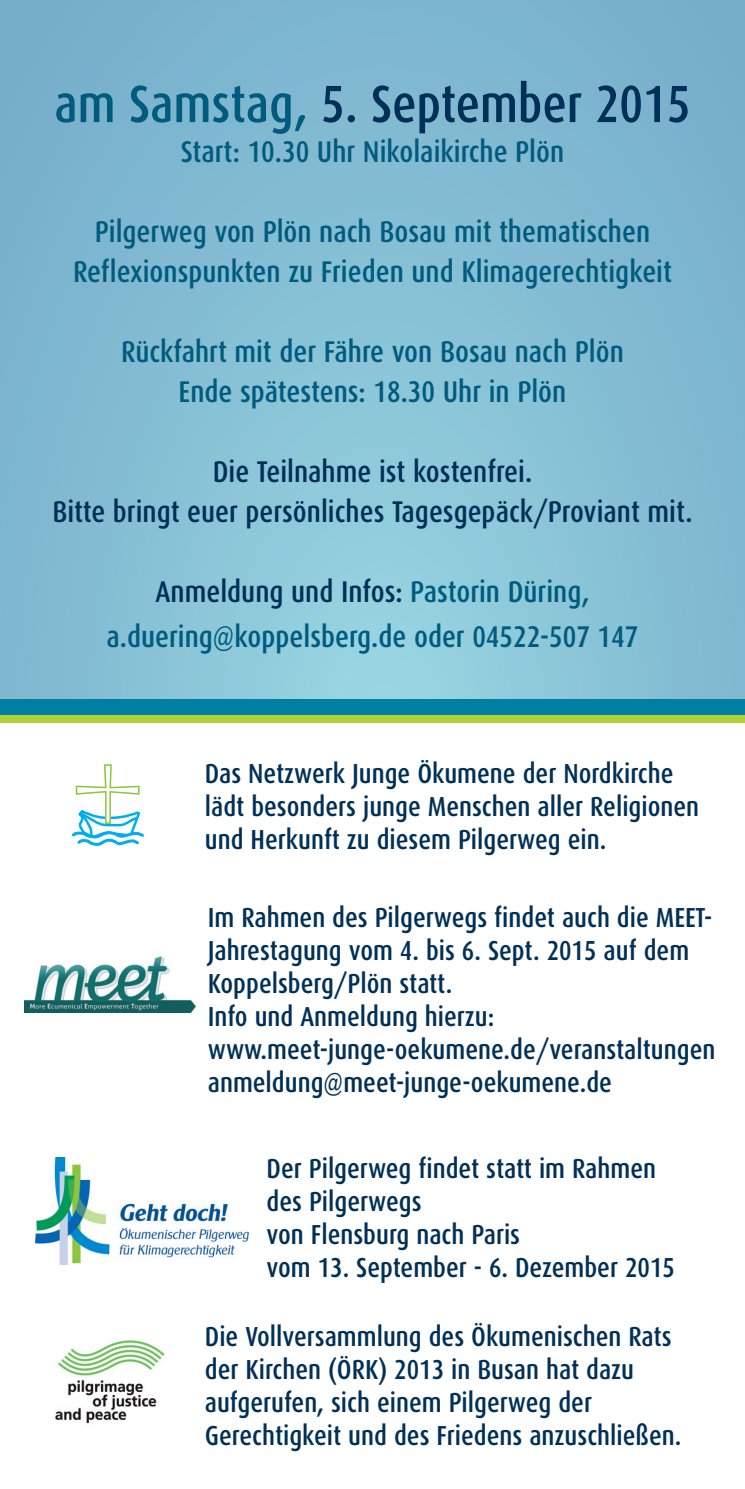
<style>
.page{position:relative;width:745px;height:1489px;background:#fff}
.page>*{position:absolute;margin:0;border:0;box-sizing:border-box;transform-origin:0 0}
.t1{font:500 52.5px "Dax Condensed";color:#003058}
.t2{font:500 30px/40px "Dax Condensed";color:#005b7f;text-align:center}
.t3{font:500 30px/40px "Dax Condensed";color:#003058;text-align:center}
.t4{font:500 27.5px/33px "Dax Condensed";color:#003058}
.s1{color:#005b7f}
.s2{color:#003058}
</style>
<div class="page">
<div style="left:0;top:0;width:744px;height:700px;background:linear-gradient(to bottom,#7ab2cc,#8dc8da)"></div>
<img style="left:35px;top:1157px;width:213px;height:107px">
<div style="left:0;top:715px;width:744px;height:8px;background:#b3d234"></div>
<div style="left:0;top:699px;width:744px;height:16px;background:#007ea4"></div>
<img style="left:25px;top:956px;width:170px;height:56px">
<svg style="left:71px;top:764px;width:73px;height:82px"></svg>
<img style="left:55px;top:1340px;width:110px;height:84px">
<h1 class="t1" style="left:54px;top:81px;width:637px"><span class="s1">am Samstag,</span> 5. September 2015</h1>
<p class="t2" style="left:180px;top:134px;width:385px">Start: 10.30 Uhr Nikolaikirche Plön</p>
<p class="t2" style="left:73px;top:214px;width:600px">Pilgerweg von Plön nach Bosau mit thematischen<br>Reflexionspunkten zu Frieden und Klimagerechtigkeit</p>
<p class="t2" style="left:121px;top:334px;width:504px">Rückfahrt mit der Fähre von Bosau nach Plön<br>Ende spätestens: 18.30 Uhr in Plön</p>
<p class="t3" style="left:52px;top:454px;width:641px">Die Teilnahme ist kostenfrei.<br>Bitte bringt euer persönliches Tagesgepäck/Proviant mit.</p>
<p class="t2" style="left:106px;top:571px;width:533px;line-height:45px"><span class="s2">Anmeldung und Infos:</span> Pastorin Düring, a.duering@koppelsberg.de oder 04522-507 147</p>
<p class="t4" style="left:205px;top:758px;width:495px">Das Netzwerk Junge Ökumene der Nordkirche lädt besonders junge Menschen aller Religionen und Herkunft zu diesem Pilgerweg ein.</p>
<p class="t4" style="left:208px;top:902px;width:509px">Im Rahmen des Pilgerwegs findet auch die MEET-Jahrestagung vom 4. bis 6. Sept. 2015 auf dem Koppelsberg/Plön statt.<br>Info und Anmeldung hierzu: www.meet-junge-oekumene.de/veranstaltungen anmeldung@meet-junge-oekumene.de</p>
<p class="t4" style="left:266px;top:1153px;width:409px">Der Pilgerweg findet statt im Rahmen des Pilgerwegs<br>von Flensburg nach Paris<br>vom 13. September - 6. Dezember 2015</p>
<p class="t4" style="left:205px;top:1321px;width:477px">Die Vollversammlung des Ökumenischen Rats der Kirchen (ÖRK) 2013 in Busan hat dazu aufgerufen, sich einem Pilgerweg der Gerechtigkeit und des Friedens anzuschließen.</p>
</div>
